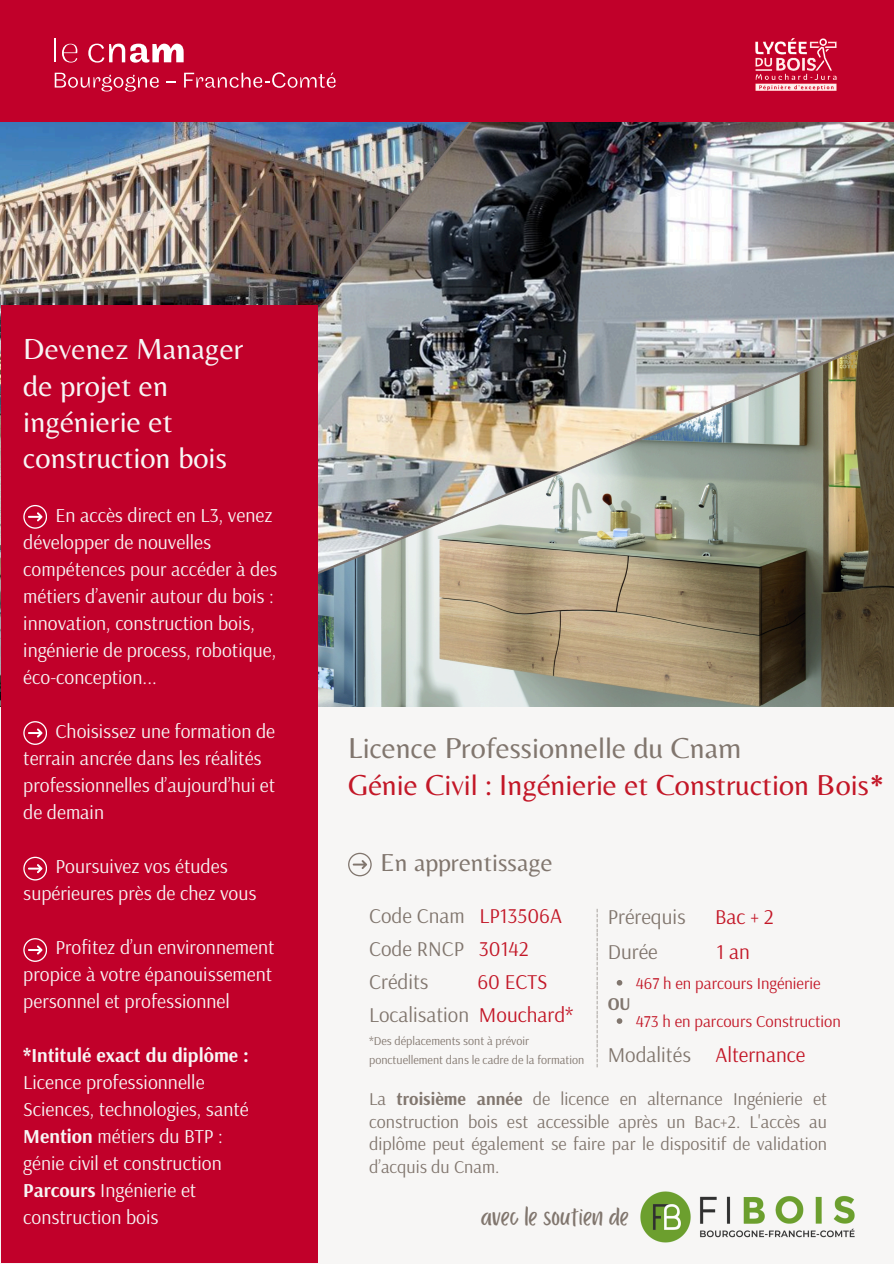
<style>
.page{position:relative;width:894px;height:1264px;background:#fff}
.page>*{position:absolute;margin:0;border:0;box-sizing:border-box;transform-origin:0 0}
.t1{font:30.3px/36.3px "Belleza";color:#f7f6f5}
.t2{font:30px "Belleza";color:#c31727}
.t3{font:30px "Belleza";color:#81766e}
.t4{font:30px "Porcelain";color:#81766e}
.t5{font:25.5px "Belleza";color:#81766e}
.t6{font:21px "Arsenal";color:#81766e}
.t7{font:21px "Arsenal";color:#c31727}
.t8{font:19.65px/27px "Arsenal";color:#f7f6f5}
.t9{font:18px/22.5px "Arsenal";color:#81766e;text-align:justify}
.t10{font:700 18px "Arsenal";color:#81766e}
.t11{font:16.5px "Arsenal";color:#c31727}
.t12{font:300 15px "Open Sans";color:#7e7771}
.t13{font:12px/19px "Arsenal";color:#81766e}
.s1{font-weight:700}
.s2{color:#c31727}
.s3{color:#81766e}
</style>
<div class="page">
<div style="left:302px;top:670px;width:591px;height:593px;background:#f7f6f5"></div>
<img style="left:640px;top:1191px;width:215px;height:51px">
<svg style="left:348px;top:852px;width:23px;height:24px"></svg>
<img style="left:0;top:122px;width:893px;height:584px">
<div style="left:1px;top:305px;width:317px;height:958px;background:#c1002a"></div>
<svg style="left:23px;top:938px;width:24px;height:23px"></svg>
<svg style="left:23px;top:856px;width:24px;height:24px"></svg>
<svg style="left:23px;top:721px;width:24px;height:23px"></svg>
<svg style="left:23px;top:505px;width:24px;height:23px"></svg>
<div style="left:0;top:0;width:893px;height:122px;background:#c1002a"></div>
<img style="left:755px;top:38px;width:82px;height:53px">
<svg style="left:62px;top:44px;width:15px;height:19px"></svg>
<svg style="left:55px;top:39px;width:1px;height:23px"></svg>
<svg style="left:88px;top:44px;width:96px;height:19px"></svg>
<svg style="left:55px;top:73px;width:104px;height:18px"></svg>
<svg style="left:184px;top:72px;width:151px;height:16px"></svg>
<svg style="left:616px;top:980px;width:6px;height:5px"></svg>
<svg style="left:616px;top:1018px;width:6px;height:5px"></svg>
<p class="t1" style="left:23px;top:330px;width:222px">Devenez Manager de projet en ingénierie et construction bois</p>
<h1 class="t8" style="left:23px;top:501px;width:255px;text-indent:32px">En accès direct en L3, venez développer de nouvelles compétences pour accéder à des métiers d’avenir autour du bois : innovation, construction bois, ingénierie de process, robotique, éco-conception...</h1>
<h3 class="t8" style="left:23px;top:717px;width:253px;text-indent:32px">Choisissez une formation de terrain ancrée dans les réalités professionnelles d’aujourd’hui et de demain</h3>
<h3 class="t8" style="left:23px;top:852px;width:235px;text-align:center">Poursuivez vos études supérieures près de chez vous</h3>
<h3 class="t8" style="left:23px;top:933px;width:253px;text-indent:32px">Profitez d’un environnement propice à votre épanouissement personnel et professionnel</h3>
<h3 class="t8" style="left:23px;top:1041px;width:227px"><span class="s1">*Intitulé exact du diplôme :<br></span>Licence professionnelle<br>Sciences, technologies, santé<br><span class="s1">Mention</span> métiers du BTP : génie civil et construction<br><span class="s1">Parcours</span> Ingénierie et construction bois</h3>
<p class="t3" style="left:348px;top:730px;width:394px">Licence Professionnelle du Cnam</p>
<p class="t2" style="left:348px;top:767px;width:537px">Génie Civil : Ingénierie et Construction Bois*</p>
<p class="t5" style="left:380px;top:847px;width:174px">En apprentissage</p>
<h1 class="t6" style="left:369px;top:902px;width:194px">Code Cnam <span class="s2">LP13506A</span></h1>
<h1 class="t6" style="left:369px;top:935px;width:161px">Code RNCP <span class="s2">30142</span></h1>
<p class="t6" style="left:369px;top:968px;width:61px">Crédits</p>
<p class="t7" style="left:477px;top:968px;width:72px">60 ECTS</p>
<h2 class="t6" style="left:369px;top:1001px;width:206px">Localisation <span class="s2">Mouchard*</span></h2>
<p class="t13" style="left:369px;top:1031px;width:217px">*Des déplacements sont à prévoir ponctuellement dans le cadre de la formation</p>
<p class="t12" style="left:585px;top:1067px;width:161px;rotate:-90deg">---------------------------------</p>
<p class="t6" style="left:607px;top:902px;width:80px">Prérequis</p>
<p class="t7" style="left:715px;top:902px;width:60px">Bac + 2</p>
<p class="t6" style="left:607px;top:937px;width:51px">Durée</p>
<p class="t7" style="left:716px;top:937px;width:35px">1 an</p>
<p class="t11" style="left:635px;top:972px;width:186px">467 h en parcours Ingénierie</p>
<p class="t10" style="left:607px;top:992px;width:24px">OU</p>
<p class="t11" style="left:635px;top:1010px;width:207px">473 h en parcours Construction</p>
<h3 class="t7" style="left:607px;top:1041px;width:199px"><span class="s3">Modalités</span> Alternance</h3>
<p class="t9" style="left:369px;top:1087px;width:459px">La <span class="s1">troisième année</span> de licence en alternance Ingénierie et construction bois est accessible après un Bac+2. L'accès au diplôme peut également se faire par le dispositif de validation d’acquis du Cnam.</p>
<p class="t4" style="left:480px;top:1198px;width:149px">avec le soutien de</p>
</div>
